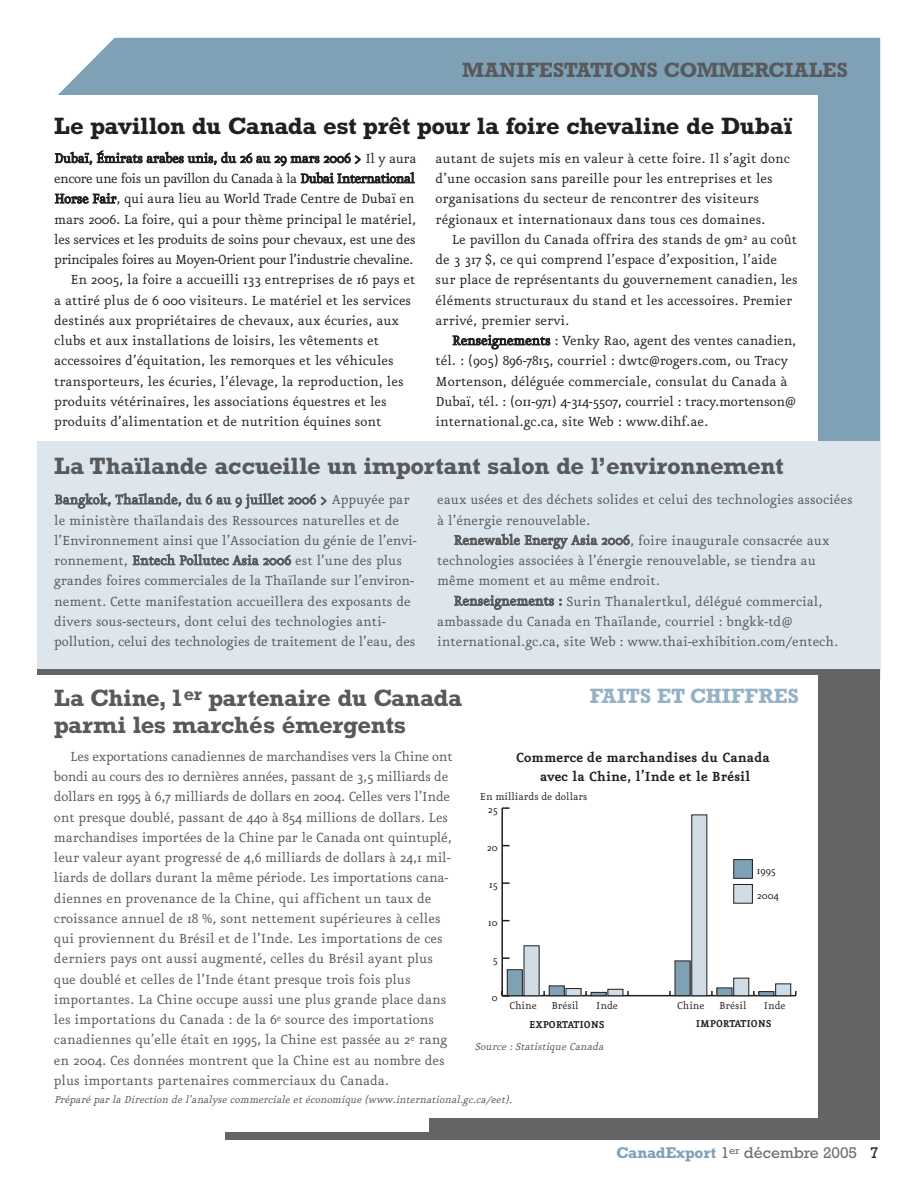
<style>
.page{position:relative;width:918px;height:1188px;background:#fff}
.page>*{position:absolute;margin:0;border:0;box-sizing:border-box;transform-origin:0 0}
.t1{font:700 24px/27px "Rockwell";letter-spacing:-.01em;color:#58595b}
.t2{font:700 24px "Rockwell";letter-spacing:-.01em;color:#231f20}
.t3{font:700 21px "Rockwell";color:#58595b}
.t4{font:700 21px "Rockwell";color:#95b1c4}
.t5{font:700 15.9px/19px "Eureka";color:#231f20;text-align:center}
.t6{font:15.75px/20.2px "Eureka";color:#58595b}
.t7{font:15.75px/20.2px "Eureka";color:#231f20}
.t8{font:15.75px "Eureka";letter-spacing:-.02em;color:#231f20}
.t9{font:15.75px "Eureka";letter-spacing:-.03em;color:#231f20}
.t10{font:15.75px "Eureka";letter-spacing:-.035em;color:#231f20}
.t11{font:15.75px "Rockwell";color:#6c6e70}
.t12{font:italic 12px "Eureka";color:#58595b}
.t13{font:12px "Eureka";color:#231f20}
.t14{font:700 12px "Eureka";color:#231f20}
.s1{font-weight:700;color:#7fa1b6}
.s2{color:#231f20}
</style>
<div class="page">
<div style="left:58px;top:38px;width:822px;height:404px;background:#7fa1b6"></div>
<div style="left:38px;top:623px;width:842px;height:516px;background:#636466"></div>
<div style="left:35px;top:95px;width:783px;height:1045px;background:#fff"></div>
<div style="left:430px;top:1118px;width:450px;height:21px;background:#636466"></div>
<div style="left:226px;top:1132px;width:654px;height:7px;background:#636466"></div>
<div style="left:38px;top:442px;width:842px;height:229px;background:#dde6ed"></div>
<div style="left:38px;top:670px;width:842px;height:5px;background:#636466"></div>
<hr style="left:502px;top:995px;width:294px;height:1px;background:#231f20">
<hr style="left:501px;top:808px;width:2px;height:188px;background:#231f20">
<svg style="left:503px;top:957px;width:7px;height:2px"></svg>
<svg style="left:503px;top:882px;width:7px;height:2px"></svg>
<svg style="left:502px;top:807px;width:8px;height:2px"></svg>
<div style="left:734px;top:884px;width:18px;height:19px;background:#d0dce6"></div>
<div style="left:733px;top:884px;width:20px;height:20px;border:1px solid #231f20"></div>
<div style="left:524px;top:946px;width:15px;height:50px;background:#d0dce6"></div>
<div style="left:566px;top:989px;width:15px;height:7px;background:#d0dce6"></div>
<div style="left:566px;top:988px;width:15px;height:8px;border:1px solid #231f20"></div>
<div style="left:608px;top:989px;width:15px;height:7px;background:#d0dce6"></div>
<div style="left:608px;top:989px;width:15px;height:7px;border:1px solid #231f20"></div>
<div style="left:692px;top:815px;width:15px;height:181px;background:#d0dce6"></div>
<div style="left:691px;top:815px;width:16px;height:181px;border:1px solid #231f20"></div>
<div style="left:734px;top:978px;width:15px;height:18px;background:#d0dce6"></div>
<div style="left:733px;top:978px;width:16px;height:18px;border:1px solid #231f20"></div>
<div style="left:776px;top:984px;width:15px;height:12px;background:#d0dce6"></div>
<div style="left:775px;top:983px;width:16px;height:13px;border:1px solid #231f20"></div>
<div style="left:734px;top:860px;width:18px;height:18px;background:#7fa1b6"></div>
<div style="left:733px;top:859px;width:20px;height:20px;border:1px solid #231f20"></div>
<div style="left:507px;top:970px;width:15px;height:26px;background:#7fa1b6"></div>
<div style="left:507px;top:969px;width:16px;height:27px;border:1px solid #231f20"></div>
<div style="left:549px;top:986px;width:15px;height:10px;background:#7fa1b6"></div>
<div style="left:549px;top:985px;width:16px;height:11px;border:1px solid #231f20"></div>
<div style="left:591px;top:992px;width:16px;height:4px;border:1px solid #231f20"></div>
<div style="left:675px;top:961px;width:15px;height:35px;background:#7fa1b6"></div>
<div style="left:717px;top:988px;width:15px;height:8px;background:#7fa1b6"></div>
<div style="left:717px;top:988px;width:15px;height:8px;border:1px solid #231f20"></div>
<hr style="left:759px;top:992px;width:15px;height:4px;background:#7fa1b6">
<div style="left:759px;top:991px;width:15px;height:5px;border:1px solid #231f20"></div>
<h2 class="t3" style="left:462px;top:63px;width:387px">MANIFESTATIONS COMMERCIALES</h2>
<h1 class="t2" style="left:54px;top:117px;width:740px">Le pavillon du Canada est prêt pour la foire chevaline de Dubaï</h1>
<p class="t8" style="left:54px;top:152px;width:364px">Dubaï, Émirats arabes unis, du 26 au 29 mars 2006 &gt; Il y aura</p>
<p class="t10" style="left:54px;top:173px;width:362px">encore une fois un pavillon du Canada à la Dubai International</p>
<p class="t7" style="left:54px;top:190px;width:362px">Horse Fair, qui aura lieu au World Trade Centre de Dubaï en</p>
<p class="t7" style="left:54px;top:211px;width:364px">mars 2006. La foire, qui a pour thème principal le matériel,</p>
<p class="t8" style="left:54px;top:233px;width:363px">les services et les produits de soins pour chevaux, est une des</p>
<p class="t9" style="left:54px;top:254px;width:361px">principales foires au Moyen-Orient pour l’industrie chevaline.</p>
<p class="t7" style="left:70px;top:271px;width:347px">En 2005, la foire a accueilli 133 entreprises de 16 pays et</p>
<p class="t7" style="left:54px;top:292px;width:359px">a attiré plus de 6 000 visiteurs. Le matériel et les services</p>
<p class="t7" style="left:54px;top:312px;width:346px">destinés aux propriétaires de chevaux, aux écuries, aux</p>
<p class="t7" style="left:54px;top:332px;width:326px">clubs et aux installations de loisirs, les vêtements et</p>
<p class="t7" style="left:54px;top:352px;width:341px">accessoires d’équitation, les remorques et les véhicules</p>
<p class="t7" style="left:54px;top:373px;width:351px">transporteurs, les écuries, l’élevage, la reproduction, les</p>
<p class="t7" style="left:54px;top:393px;width:334px">produits vétérinaires, les associations équestres et les</p>
<p class="t7" style="left:54px;top:413px;width:329px">produits d’alimentation et de nutrition équines sont</p>
<p class="t7" style="left:436px;top:150px;width:356px">autant de sujets mis en valeur à cette foire. Il s’agit donc d’une occasion sans pareille pour les entreprises et les organisations du secteur de rencontrer des visiteurs régionaux et internationaux dans tous ces domaines.</p>
<p class="t7" style="left:436px;top:231px;width:364px;text-indent:16px">Le pavillon du Canada offrira des stands de 9m<sup>2</sup> au coût de 3 317 $, ce qui comprend l’espace d’exposition, l’aide sur place de représentants du gouvernement canadien, les éléments structuraux du stand et les accessoires. Premier arrivé, premier servi.</p>
<p class="t7" style="left:436px;top:332px;width:362px;text-indent:16px">Renseignements : Venky Rao, agent des ventes canadien, tél. : (905) 896-7815, courriel : dwtc@rogers.com, ou Tracy Mortenson, déléguée commerciale, consulat du Canada à Dubaï, tél. : (011-971) 4-314-5507, courriel : tracy.mortenson@ international.gc.ca, site Web : www.dihf.ae.</p>
<h1 class="t1" style="left:54px;top:455px;width:731px">La Thaïlande accueille un important salon de l’environnement</h1>
<p class="t6" style="left:54px;top:491px;width:364px">Bangkok, Thaïlande, du 6 au 9 juillet 2006 &gt; Appuyée par le ministère thaïlandais des Ressources naturelles et de l’Environnement ainsi que l’Association du génie de l’envi&shy;ronnement, Entech Pollutec Asia 2006 est l’une des plus grandes foires commerciales de la Thaïlande sur l’environ&shy;nement. Cette manifestation accueillera des exposants de divers sous-secteurs, dont celui des technologies anti&shy;pollution, celui des technologies de traitement de l’eau, des</p>
<p class="t6" style="left:437px;top:491px;width:417px">eaux usées et des déchets solides et celui des technologies associées à l’énergie renouvelable.</p>
<p class="t6" style="left:437px;top:532px;width:394px;text-indent:16px">Renewable Energy Asia 2006, foire inaugurale consacrée aux technologies associées à l’énergie renouvelable, se tiendra au même moment et au même endroit.</p>
<p class="t6" style="left:437px;top:593px;width:402px;text-indent:16px">Renseignements : Surin Thanalertkul, délégué commercial, ambassade du Canada en Thaïlande, courriel : bngkk-td@ international.gc.ca, site Web : www.thai-exhibition.com/entech.</p>
<h2 class="t4" style="left:590px;top:689px;width:211px">FAITS ET CHIFFRES</h2>
<h1 class="t1" style="left:54px;top:687px;width:410px">La Chine, 1<sup>er</sup> partenaire du Canada parmi les marchés émergents</h1>
<p class="t6" style="left:54px;top:748px;width:400px;text-indent:16px">Les exportations canadiennes de marchandises vers la Chine ont bondi au cours des 10 dernières années, passant de 3,5 milliards de dollars en 1995 à 6,7 milliards de dollars en 2004. Celles vers l’Inde ont presque doublé, passant de 440 à 854 millions de dollars. Les marchandises importées de la Chine par le Canada ont quintuplé, leur valeur ayant progressé de 4,6 milliards de dollars à 24,1 mil&shy;liards de dollars durant la même période. Les importations cana&shy;diennes en provenance de la Chine, qui affichent un taux de croissance annuel de 18 %, sont nettement supérieures à celles qui proviennent du Brésil et de l’Inde. Les importations de ces derniers pays ont aussi augmenté, celles du Brésil ayant plus que doublé et celles de l’Inde étant presque trois fois plus importantes. La Chine occupe aussi une plus grande place dans les importations du Canada : de la 6<sup>e</sup> source des importations canadiennes qu’elle était en 1995, la Chine est passée au 2<sup>e</sup> rang en 2004. Ces données montrent que la Chine est au nombre des plus importants partenaires commerciaux du Canada.</p>
<p class="t12" style="left:54px;top:1095px;width:462px">Préparé par la Direction de l’analyse commerciale etéconomique (www.international.gc.ca/eet).</p>
<p class="t5" style="left:516px;top:749px;width:255px">Commerce de marchandises du Canada avec la Chine, l’Inde et le Brésil</p>
<p class="t13" style="left:480px;top:792px;width:109px">En milliards de dollars</p>
<p class="t13" style="left:488px;top:805px;width:11px">25</p>
<p class="t13" style="left:487px;top:843px;width:12px">20</p>
<p class="t13" style="left:757px;top:866px;width:20px">1995</p>
<p class="t13" style="left:489px;top:880px;width:10px">15</p>
<p class="t13" style="left:757px;top:891px;width:23px">2004</p>
<p class="t13" style="left:488px;top:918px;width:11px">10</p>
<p class="t13" style="left:493px;top:955px;width:6px">5</p>
<p class="t13" style="left:492px;top:993px;width:7px">0</p>
<p class="t13" style="left:510px;top:1001px;width:71px">Chine Brésil</p>
<p class="t13" style="left:596px;top:1001px;width:23px">Inde</p>
<p class="t13" style="left:677px;top:1001px;width:71px">Chine Brésil</p>
<p class="t13" style="left:764px;top:1001px;width:23px">Inde</p>
<p class="t14" style="left:529px;top:1020px;width:77px">EXPORTATIONS</p>
<p class="t14" style="left:696px;top:1019px;width:78px">IMPORTATIONS</p>
<p class="t12" style="left:475px;top:1042px;width:132px">Source :Statistique Canada</p>
<p class="t11" style="left:617px;top:1147px;width:264px"><span class="s1">CanadExport</span> 1<sup>er</sup> décembre 2005 <span class="s2">7</span></p>
</div>
